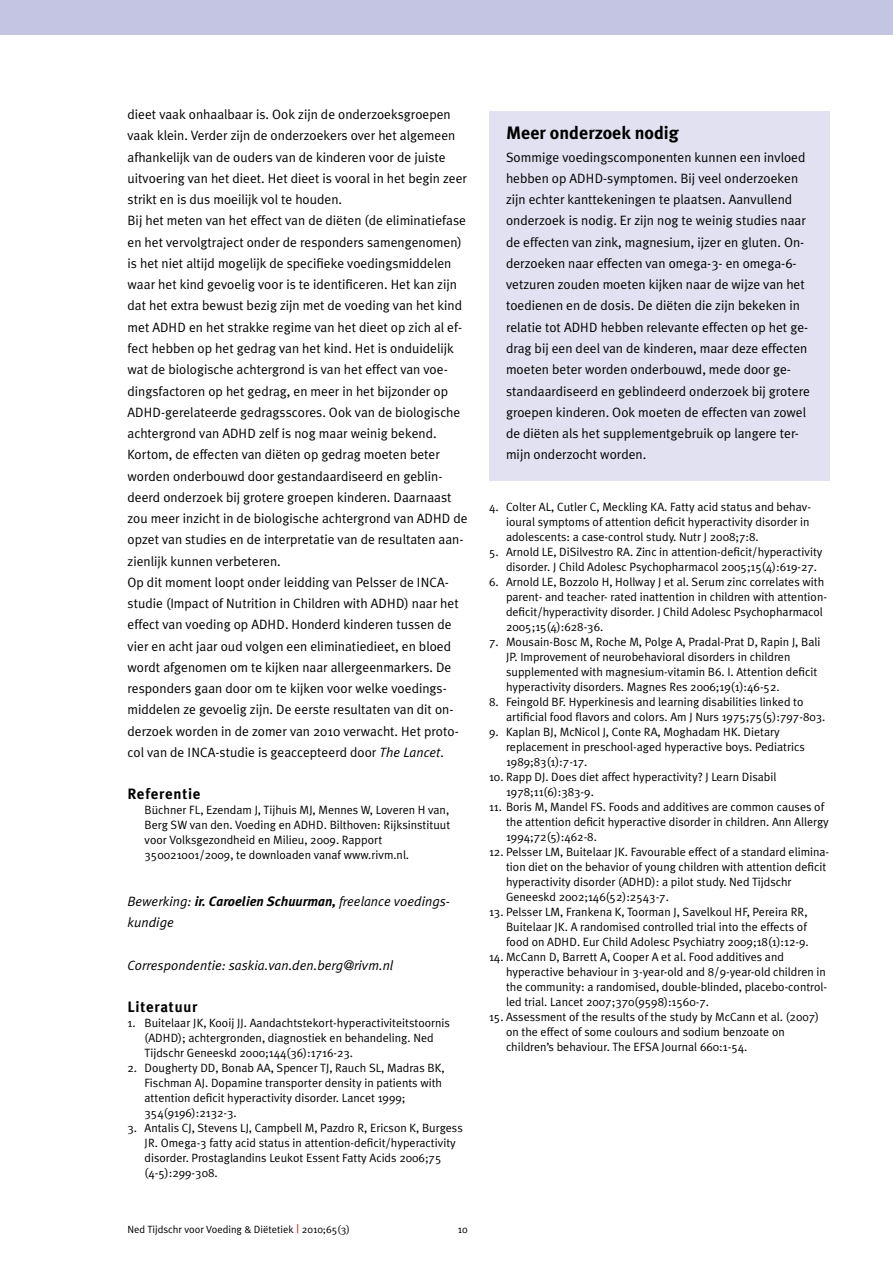
<style>
.page{position:relative;width:893px;height:1263px;background:#fff}
.page>*{position:absolute;margin:0;border:0;box-sizing:border-box;transform-origin:0 0}
.t1{font:700 18px "Meta Plus";color:#000}
.t2{font:700 15px "Meta Plus";letter-spacing:.05em;color:#000}
.t3{font:13.5px/21.3px "Meta Plus Normal";color:#000}
.t4{font:italic 13.5px/21.3px "Meta Plus Normal";color:#000}
.t5{font:12px/15px "Meta Plus Normal";color:#000}
.t6{font:10.5px "Meta Plus Normal";color:#000}
.s1{font-style:italic}
.s2{font-family:"Meta Plus";font-weight:700}
.s3{font-size:12px;color:#e00009}
</style>
<div class="page">
<div style="left:0;top:0;width:893px;height:34px;background:#c3c5e2"></div>
<div style="left:489px;top:111px;width:340px;height:369px;background:#e1e1f1"></div>
<p class="t3" style="left:128px;top:104px;width:342px">dieet vaak onhaalbaar is. Ook zijn de onderzoeksgroepen vaak klein. Verder zijn de onderzoekers over het algemeen afhankelijk van de ouders van de kinderen voor de juiste uitvoering van het dieet. Het dieet is vooral in het begin zeer strikt en is dus moeilijk vol te houden.<br>Bij het meten van het effect van de diëten (de eliminatiefase en het vervolgtraject onder de responders samengenomen) is het niet altijd mogelijk de specifieke voedingsmiddelen waar het kind gevoelig voor is te identificeren. Het kan zijn dat het extra bewust bezig zijn met de voeding van het kind met ADHD en het strakke regime van het dieet op zich al ef&shy;fect hebben op het gedrag van het kind. Het is onduidelijk wat de biologische achtergrond is van het effect van voe&shy;dingsfactoren op het gedrag, en meer in het bijzonder op ADHD-gerelateerde gedragsscores. Ook van de biologische achtergrond van ADHD zelf is nog maar weinig bekend.<br>Kortom, de effecten van diëten op gedrag moeten beter worden onderbouwd door gestandaardiseerd en geblin&shy;deerd onderzoek bij grotere groepen kinderen. Daarnaast zou meer inzicht in de biologische achtergrond van ADHD de opzet van studies en de interpretatie van de resultaten aan&shy;zienlijk kunnen verbeteren.<br>Op dit moment loopt onder leidding van Pelsser de INCA&shy;studie (Impact of Nutrition in Children with ADHD) naar het effect van voeding op ADHD. Honderd kinderen tussen de vier en acht jaar oud volgen een eliminatiedieet, en bloed wordt afgenomen om te kijken naar allergeenmarkers. De responders gaan door om te kijken voor welke voedings&shy;middelen ze gevoelig zijn. De eerste resultaten van dit on&shy;derzoek worden in de zomer van 2010 verwacht. Het proto&shy;col van de INCA-studie is geaccepteerd door <span class="s1">The Lancet.</span></p>
<p class="t2" style="left:128px;top:785px;width:75px">Referentie</p>
<p class="t5" style="left:145px;top:803px;width:307px">Büchner FL, Ezendam J, Tijhuis MJ, Mennes W, Loveren H van, Berg SW van den. Voeding en ADHD. Bilthoven: Rijksinstituut voor Volksgezondheid en Milieu, 2009. Rapport 350021001/2009, te downloaden vanaf www.rivm.nl.</p>
<p class="t4" style="left:128px;top:890px;width:324px">Bewerking: <span class="s2">ir. Caroelien Schuurman,</span> freelance voedings&shy;kundige</p>
<p class="t4" style="left:128px;top:954px;width:267px">Correspondentie: saskia.van.den.berg@rivm.nl</p>
<p class="t2" style="left:128px;top:998px;width:71px">Literatuur</p>
<p class="t5" style="left:145px;top:1015px;width:307px;text-indent:-17px">1. Buitelaar JK, Kooij JJ. Aandachtstekort-hyperactiviteitstoornis (ADHD); achtergronden, diagnostiek en behandeling. Ned<br>Tijdschr Geneeskd 2000;144(36):1716-23.</p>
<p class="t5" style="left:145px;top:1060px;width:301px;text-indent:-17px">2. Dougherty DD, Bonab AA, Spencer TJ, Rauch SL, Madras BK, Fischman AJ. Dopamine transporter density in patients with attention deficit hyperactivity disorder. Lancet 1999; 354(9196):2132-3.</p>
<p class="t5" style="left:145px;top:1120px;width:320px;text-indent:-17px">3. Antalis CJ, Stevens LJ, Campbell M, Pazdro R, Ericson K, Burgess JR. Omega-3 fatty acid status in attention-deficit/hyperactivity disorder. Prostaglandins Leukot Essent Fatty Acids 2006;75 (4-5):299-308.</p>
<p class="t6" style="left:128px;top:1223px;width:224px">Ned Tijdschr voor Voeding &amp; Diëtetiek <span class="s3">|</span> 2010;65(3)</p>
<p class="t6" style="left:458px;top:1223px;width:11px">10</p>
<h1 class="t1" style="left:506px;top:122px;width:174px">Meer onderzoek nodig</h1>
<p class="t3" style="left:506px;top:146px;width:305px">Sommige voedingscomponenten kunnen een invloed hebben op ADHD-symptomen. Bij veel onderzoeken zijn echter kanttekeningen te plaatsen. Aanvullend onderzoek is nodig. Er zijn nog te weinig studies naar de effecten van zink, magnesium, ijzer en gluten. On&shy;derzoeken naar effecten van omega-3- en omega-6- vetzuren zouden moeten kijken naar de wijze van het toedienen en de dosis. De diëten die zijn bekeken in relatie tot ADHD hebben relevante effecten op het ge&shy;drag bij een deel van de kinderen, maar deze effecten moeten beter worden onderbouwd, mede door ge&shy;standaardiseerd en geblindeerd onderzoek bij grotere groepen kinderen. Ook moeten de effecten van zowel de diëten als het supplementgebruik op langere ter&shy;mijn onderzocht worden.</p>
<p class="t5" style="left:506px;top:499px;width:306px;text-indent:-17px">4. Colter AL, Cutler C, Meckling KA. Fatty acid status and behav&shy;ioural symptoms of attention deficit hyperactivity disorder in adolescents: a case-control study. Nutr J 2008;7:8.</p>
<p class="t5" style="left:506px;top:544px;width:318px;text-indent:-17px">5. Arnold LE, DiSilvestro RA. Zinc in attention-deficit/hyperactivity disorder. J Child Adolesc Psychopharmacol 2005;15(4):619-27.</p>
<p class="t5" style="left:506px;top:574px;width:322px;text-indent:-17px">6. Arnold LE, Bozzolo H, Hollway J et al. Serum zinc correlates with parent- and teacher- rated inattention in children with attention&shy;deficit/hyperactivity disorder. J Child Adolesc Psychopharmacol 2005;15(4):628-36.</p>
<p class="t5" style="left:506px;top:634px;width:316px;text-indent:-17px">7. Mousain-Bosc M, Roche M, Polge A, Pradal-Prat D, Rapin J, Bali JP. Improvement of neurobehavioral disorders in children supplemented with magnesium-vitamin B6. I. Attention deficit hyperactivity disorders. Magnes Res 2006;19(1):46-52.</p>
<p class="t5" style="left:506px;top:694px;width:321px;text-indent:-17px">8. Feingold BF. Hyperkinesis and learning disabilities linked to artificial food flavors and colors. Am J Nurs 1975;75(5):797-803.</p>
<p class="t5" style="left:506px;top:724px;width:300px;text-indent:-17px">9. Kaplan BJ, McNicol J, Conte RA, Moghadam HK. Dietary replacement in preschool-aged hyperactive boys. Pediatrics<br>1989;83(1):7-17.</p>
<p class="t5" style="left:506px;top:769px;width:272px;text-indent:-17px">10. Rapp DJ. Does diet affect hyperactivity? J Learn Disabil<br>1978;11(6):383-9.</p>
<p class="t5" style="left:506px;top:799px;width:324px;text-indent:-17px">11. Boris M, Mandel FS. Foods and additives are common causes of the attention deficit hyperactive disorder in children. Ann Allergy<br>1994;72(5):462-8.</p>
<p class="t5" style="left:506px;top:844px;width:325px;text-indent:-17px">12. Pelsser LM, Buitelaar JK. Favourable effect of a standard elimina&shy;tion diet on the behavior of young children with attention deficit hyperactivity disorder (ADHD): a pilot study. Ned Tijdschr Geneeskd 2002;146(52):2543-7.</p>
<p class="t5" style="left:506px;top:904px;width:304px;text-indent:-17px">13. Pelsser LM, Frankena K, Toorman J, Savelkoul HF, Pereira RR,<br>Buitelaar JK. A randomised controlled trial into the effects of food on ADHD. Eur Child Adolesc Psychiatry 2009;18(1):12-9.</p>
<p class="t5" style="left:506px;top:949px;width:323px;text-indent:-17px">14. McCann D, Barrett A, Cooper A et al. Food additives and hyperactive behaviour in 3-year-old and 8/9-year-old children in the community: a randomised, double-blinded, placebo-control&shy;led trial. Lancet 2007;370(9598):1560-7.</p>
<p class="t5" style="left:506px;top:1009px;width:315px;text-indent:-17px">15. Assessment of the results of the study by McCann et al. (2007) on the effect of some coulours and sodium benzoate on children’s behaviour. The EFSA Journal 660:1-54.</p>
</div>
